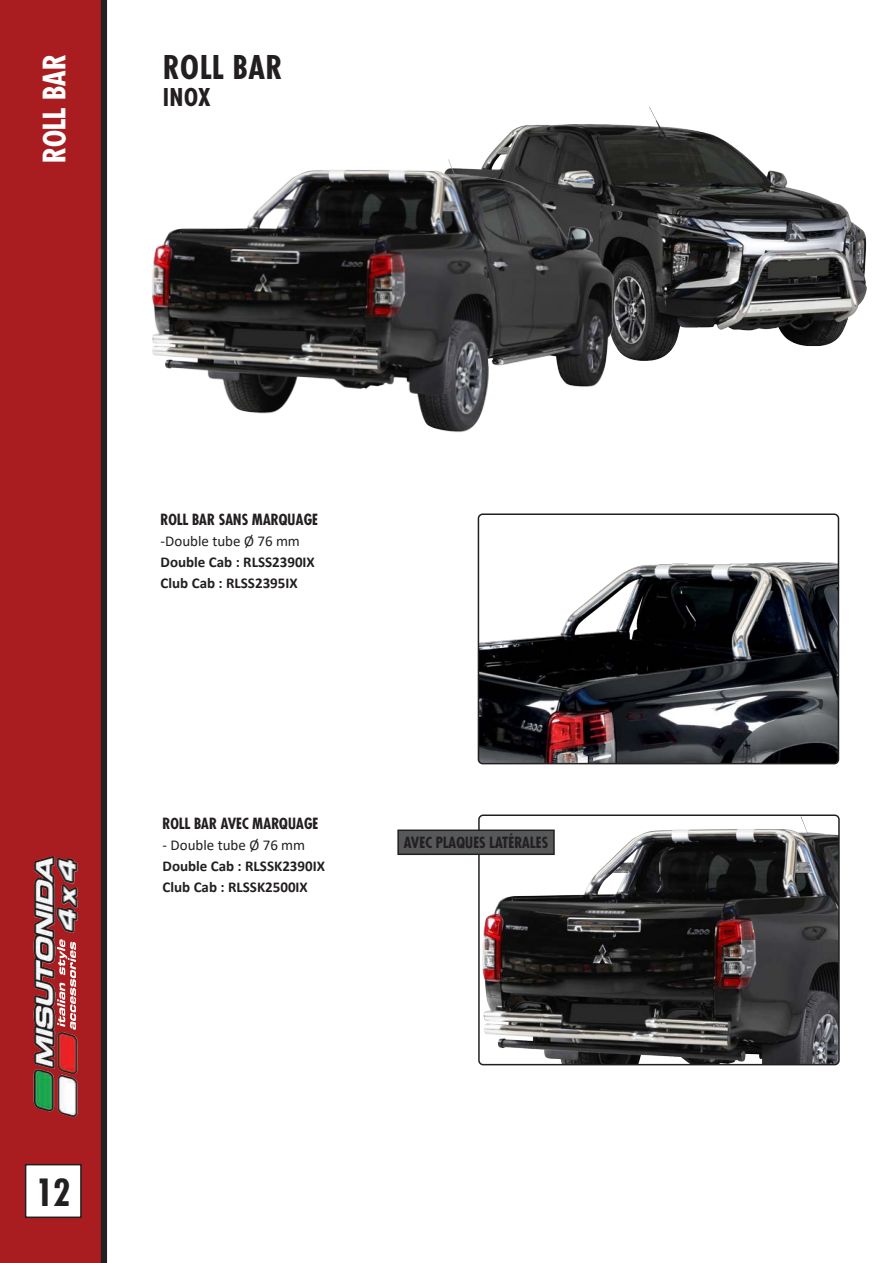
<style>
.page{position:relative;width:893px;height:1263px;background:#fff}
.page>*{position:absolute;margin:0;border:0;box-sizing:border-box;transform-origin:0 0}
.t1{font:700 36px "Futura Condensed PT";letter-spacing:.01em;color:#231f20}
.t2{font:700 condensed 36px "Futura";color:#231f20}
.t3{font:700 condensed 30px "Futura";color:#fff}
.t4{font:700 27px "Futura Condensed PT";color:#231f20}
.t5{font:700 15px "Calibri";color:#231f20}
.t6{font:700 condensed 15px "Futura";color:#231f20}
.t7{font:15px "Calibri";color:#231f20}
</style>
<div class="page">
<div style="left:0;top:0;width:101px;height:1263px;background:#a91d21"></div>
<div style="left:101px;top:0;width:6px;height:1263px;background:#231f20"></div>
<img style="left:478px;top:562px;width:360px;height:202px">
<div style="left:478px;top:513px;width:361px;height:251px;border:2px solid #231f20;border-radius:4px"></div>
<img style="left:481px;top:817px;width:356px;height:245px">
<div style="left:478px;top:814px;width:362px;height:251px;border:2px solid #231f20;border-radius:4px"></div>
<div style="left:398px;top:830px;width:156px;height:24px;background:#57585a"></div>
<div style="left:397px;top:829px;width:158px;height:26px;border:2px solid #231f20"></div>
<img style="left:33px;top:857px;width:22px;height:212px">
<img style="left:504px;top:107px;width:363px;height:254px">
<img style="left:152px;top:139px;width:489px;height:294px">
<div style="left:26px;top:1165px;width:55px;height:52px;background:#fff"></div>
<div style="left:25px;top:1164px;width:57px;height:54px;border:2px solid #231f20"></div>
<p class="t3" style="left:35px;top:163px;width:110px;rotate:-90deg">ROLL BAR</p>
<p class="t1" style="left:163px;top:46px;width:121px">ROLL BAR</p>
<p class="t4" style="left:163px;top:82px;width:49px">INOX</p>
<p class="t6" style="left:161px;top:510px;width:159px">ROLL BAR SANS MARQUAGE</p>
<p class="t7" style="left:161px;top:531px;width:141px">-Double tube Ø 76 mm</p>
<p class="t5" style="left:161px;top:551px;width:156px">Double Cab : RLSS2390IX</p>
<p class="t5" style="left:161px;top:572px;width:139px">Club Cab : RLSS2395IX</p>
<p class="t6" style="left:163px;top:814px;width:157px">ROLL BAR AVEC MARQUAGE</p>
<p class="t7" style="left:163px;top:835px;width:144px">- Double tube Ø 76 mm</p>
<p class="t5" style="left:163px;top:856px;width:164px">Double Cab : RLSSK2390IX</p>
<p class="t5" style="left:163px;top:877px;width:147px">Club Cab : RLSSK2500IX</p>
<p class="t6" style="left:404px;top:833px;width:146px">AVEC PLAQUES LATÉRALES</p>
<p class="t2" style="left:36px;top:1169px;width:37px">12</p>
</div>
